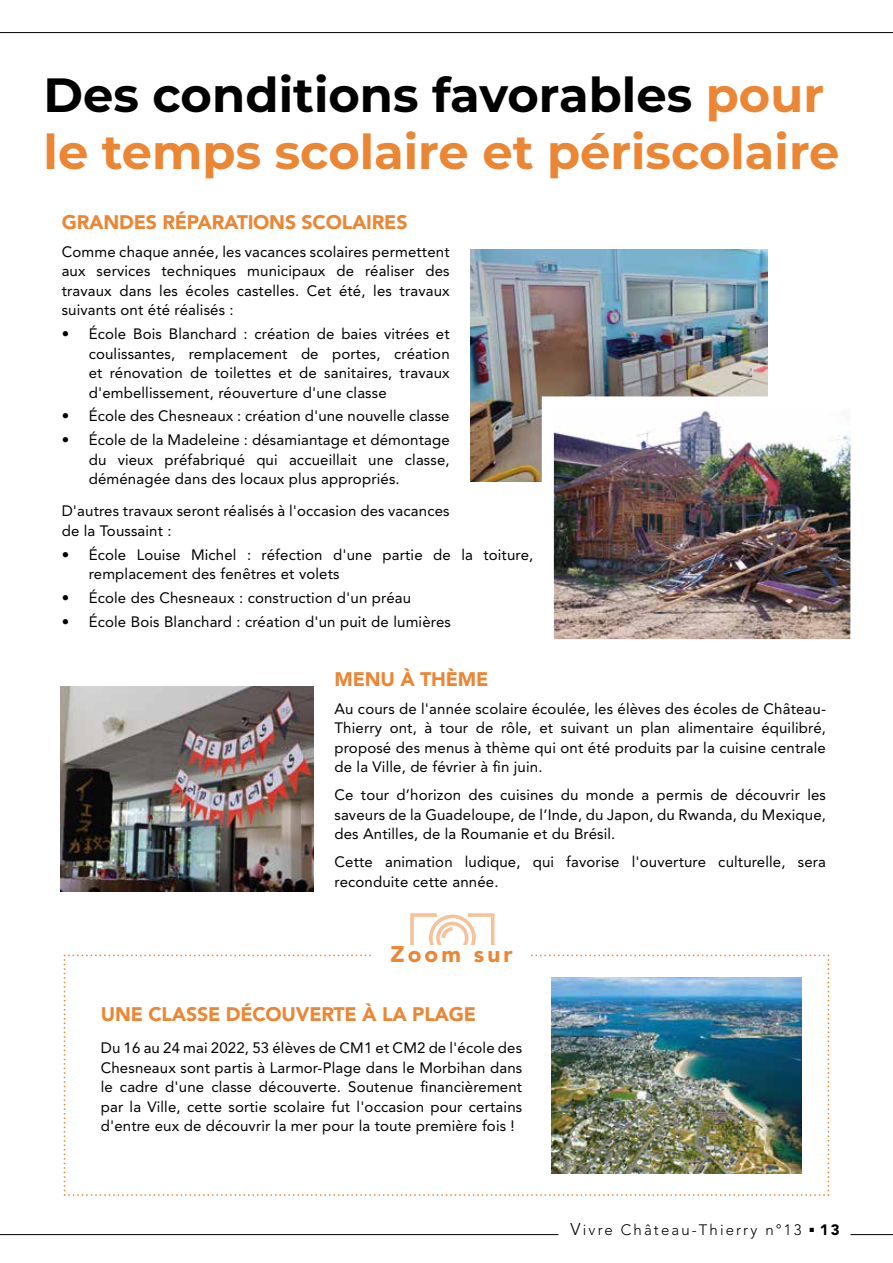
<style>
.page{position:relative;width:893px;height:1263px;background:#fff}
.page>*{position:absolute;margin:0;border:0;box-sizing:border-box;transform-origin:0 0}
.t1{font:700 48px/57.6px "Montserrat";color:#eb8635}
.t2{font:900 22.5px "Avenir LT Std";letter-spacing:.14em;color:#eb8635}
.t3{font:900 19.5px "Avenir LT Pro";letter-spacing:-.01em;color:#eb8635}
.t4{font:15px/19.5px "Avenir LT Std";letter-spacing:.01em;color:#000;text-align:justify}
.t5{font:300 15px "Avenir LT Std";letter-spacing:.14em;color:#000}
.s1{color:#000}
.s2{font-size:16.95px}
.s3{font-weight:900}
</style>
<div class="page">
<hr style="left:0;top:32px;width:893px;height:1px;background:#000">
<hr style="left:0;top:1234px;width:558px;height:1px;background:#000">
<hr style="left:850px;top:1234px;width:43px;height:1px;background:#000">
<svg style="left:410px;top:913px;width:85px;height:32px"></svg>
<svg style="left:63px;top:954px;width:767px;height:242px"></svg>
<div style="left:372px;top:945px;width:158px;height:29px;background:#fff"></div>
<img style="left:551px;top:977px;width:251px;height:197px">
<img style="left:471px;top:249px;width:296px;height:232px">
<img style="left:61px;top:687px;width:252px;height:205px">
<img style="left:536px;top:390px;width:315px;height:250px">
<h1 class="t1" style="left:44px;top:63px;width:797px"><span class="s1">Des conditions favorables</span> pour le temps scolaire et périscolaire</h1>
<h3 class="t3" style="left:62px;top:210px;width:347px">GRANDES RÉPARATIONS SCOLAIRES</h3>
<p class="t4" style="left:62px;top:242px;width:389px">Comme chaque année, les vacances scolaires permettent aux services techniques municipaux de réaliser des travaux dans les écoles castelles. Cet été, les travaux suivants ont été réalisés :</p>
<p class="t4" style="left:89px;top:324px;width:362px;text-indent:-27px">• École Bois Blanchard : création de baies vitrées et coulissantes, remplacement de portes, création et rénovation de toilettes et de sanitaires, travaux d'embellissement, réouverture d'une classe</p>
<p class="t4" style="left:62px;top:406px;width:389px">• École des Chesneaux : création d'une nouvelle classe</p>
<p class="t4" style="left:89px;top:430px;width:362px;text-indent:-27px">• École de la Madeleine : désamiantage et démontage du vieux préfabriqué qui accueillait une classe, déménagée dans des locaux plus appropriés.</p>
<p class="t4" style="left:62px;top:501px;width:389px">D'autres travaux seront réalisés à l'occasion des vacances de la Toussaint :</p>
<p class="t4" style="left:89px;top:545px;width:446px;text-indent:-27px">• École Louise Michel : réfection d'une partie de la toiture, remplacement des fenêtres et volets</p>
<p class="t4" style="left:62px;top:588px;width:351px">• École des Chesneaux : construction d'un préau</p>
<p class="t4" style="left:62px;top:612px;width:391px">• École Bois Blanchard : création d'un puit de lumières</p>
<h3 class="t3" style="left:334px;top:667px;width:155px">MENU À THÈME</h3>
<p class="t4" style="left:334px;top:699px;width:493px">Au cours de l'année scolaire écoulée, les élèves des écoles de Château-Thierry ont, à tour de rôle, et suivant un plan alimentaire équilibré, proposé des menus à thème qui ont été produits par la cuisine centrale de la Ville, de février à fin juin.</p>
<p class="t4" style="left:334px;top:785px;width:493px">Ce tour d’horizon des cuisines du monde a permis de découvrir les saveurs de la Guadeloupe, de l’Inde, du Japon, du Rwanda, du Mexique, des Antilles, de la Roumanie et du Brésil.</p>
<p class="t4" style="left:334px;top:852px;width:493px">Cette animation ludique, qui favorise l'ouverture culturelle, sera reconduite cette année.</p>
<h2 class="t2" style="left:390px;top:940px;width:124px">Zoom sur</h2>
<h3 class="t3" style="left:101px;top:1002px;width:377px">UNE CLASSE DÉCOUVERTE À LA PLAGE</h3>
<p class="t4" style="left:101px;top:1038px;width:423px">Du 16 au 24 mai 2022, 53 élèves de CM1 et CM2 de l'école des Chesneaux sont partis à Larmor-Plage dans le Morbihan dans le cadre d'une classe découverte. Soutenue financièrement par la Ville, cette sortie scolaire fut l'occasion pour certains d'entre eux de découvrir la mer pour la toute première fois !</p>
<p class="t5" style="left:570px;top:1220px;width:271px"><span class="s2">V</span>ivre Château-Thierry n°13 <sup>■</sup> <span class="s3">13</span></p>
</div>
